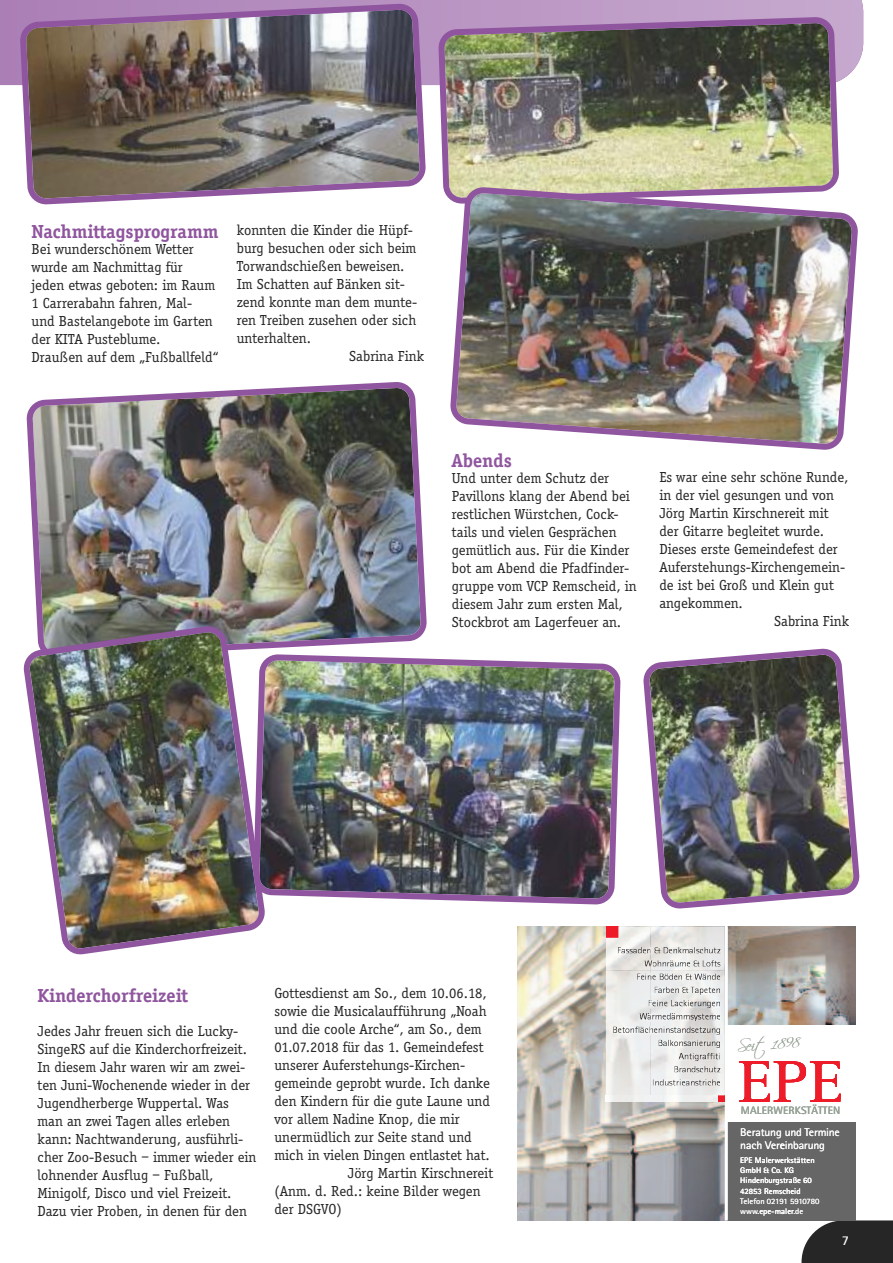
<style>
.page{position:relative;width:893px;height:1263px;background:#fff}
.page>*{position:absolute;margin:0;border:0;box-sizing:border-box;transform-origin:0 0}
.t1{font:60.75px "Agfa Rotis Serif";color:#ee1c28;scale:1.07 1}
.t2{font:700 19.5px "Officina Serif";color:#8f559e}
.t3{font:15.3px "Scriptina";color:#97a296;scale:1.06 1}
.t4{font:15px/18px "Officina Serif";color:#272627}
.t5{font:700 13.5px "Rotis Sans Serif";color:#fff}
.t6{font:11.25px "Agfa Rotis Sans Serif";letter-spacing:-.02em;color:#fff;scale:1.07 1}
.t7{font:10.8px "Agfa Rotis Semisans";letter-spacing:.01em;color:#97a296;scale:1.07 1}
.t8{font:8.1px "Agfa Rotis Sans Serif";color:#fff;scale:1.07 1}
</style>
<div class="page">
<svg style="left:801px;top:1220px;width:92px;height:43px;background:#3d3c3d"></svg>
<div style="left:726px;top:1122px;width:129px;height:98px;background:#666"></div>
<img style="left:728px;top:926px;width:127px;height:98px">
<img style="left:517px;top:926px;width:208px;height:294px">
<hr style="left:725px;top:926px;width:3px;height:294px;background:#fff">
<div style="left:718px;top:1095px;width:7px;height:7px;background:#ee1c28"></div>
<img style="left:606px;top:926px;width:119px;height:169px">
<img style="left:652px;top:960px;width:68px;height:7px">
<svg style="left:644px;top:960px;width:8px;height:6px"></svg>
<img style="left:650px;top:952px;width:70px;height:1px">
<img style="left:613px;top:1026px;width:107px;height:9px">
<img style="left:613px;top:1031px;width:37px;height:2px">
<svg style="left:639px;top:1000px;width:11px;height:21px"></svg>
<svg style="left:637px;top:973px;width:13px;height:7px"></svg>
<img style="left:653px;top:1079px;width:67px;height:6px">
<img style="left:674px;top:1066px;width:46px;height:6px">
<img style="left:679px;top:1053px;width:41px;height:5px">
<img style="left:679px;top:1058px;width:41px;height:3px">
<img style="left:658px;top:1040px;width:62px;height:5px">
<img style="left:658px;top:1045px;width:62px;height:3px">
<img style="left:652px;top:1032px;width:68px;height:3px">
<img style="left:650px;top:1013px;width:70px;height:6px">
<img style="left:650px;top:1019px;width:70px;height:2px">
<img style="left:650px;top:1000px;width:70px;height:8px">
<img style="left:653px;top:1005px;width:67px;height:3px">
<img style="left:695px;top:987px;width:25px;height:4px">
<img style="left:695px;top:991px;width:25px;height:4px">
<img style="left:655px;top:987px;width:39px;height:6px">
<img style="left:655px;top:991px;width:38px;height:2px">
<img style="left:650px;top:973px;width:70px;height:7px">
<img style="left:606px;top:1095px;width:112px;height:7px">
<svg style="left:0;top:0;width:863px;height:85px;background:#bd9bc6"></svg>
<img style="left:20px;top:3px;width:406px;height:202px">
<img style="left:438px;top:17px;width:401px;height:182px">
<img style="left:266px;top:658px;width:355px;height:247px">
<img style="left:643px;top:648px;width:217px;height:261px">
<img style="left:26px;top:382px;width:401px;height:277px">
<img style="left:23px;top:625px;width:243px;height:330px">
<img style="left:450px;top:187px;width:408px;height:263px">
<h2 class="t2" style="left:32px;top:220px;width:189px">Nachmittagsprogramm</h2>
<p class="t4" style="left:32px;top:240px;width:188px">Bei wunderschönem Wetter wurde am Nachmittag für jeden etwas geboten: im Raum<br>1 Carrerabahn fahren, Mal&shy;und Bastelangebote im Garten der KITA Pusteblume.<br>Draußen auf dem „Fußballfeld“</p>
<p class="t4" style="left:237px;top:220px;width:178px">konnten die Kinder die Hüpf-</p>
<p class="t4" style="left:237px;top:238px;width:181px">burg besuchen oder sich beim</p>
<p class="t4" style="left:237px;top:256px;width:169px">Torwandschießen beweisen.</p>
<p class="t4" style="left:237px;top:274px;width:170px">Im Schatten auf Bänken sit-</p>
<p class="t4" style="left:237px;top:292px;width:182px">zend konnte man dem munte-</p>
<p class="t4" style="left:237px;top:310px;width:181px">ren Treiben zusehen oder sich</p>
<p class="t4" style="left:237px;top:328px;width:76px">unterhalten.</p>
<p class="t4" style="left:349px;top:346px;width:76px">Sabrina Fink</p>
<h2 class="t2" style="left:452px;top:449px;width:61px">Abends</h2>
<p class="t4" style="left:452px;top:469px;width:186px">Und unter dem Schutz der<br>Pavillons klang der Abend bei restlichen Würstchen, Cock&shy;tails und vielen Gesprächen gemütlich aus. Für die Kinder bot am Abend die Pfadfinder&shy;gruppe vom VCP Remscheid, in diesem Jahr zum ersten Mal,<br>Stockbrot am Lagerfeuer an.</p>
<p class="t4" style="left:659px;top:467px;width:191px">Es war eine sehr schöne Runde,</p>
<p class="t4" style="left:659px;top:485px;width:176px">in der viel gesungen und von</p>
<p class="t4" style="left:659px;top:503px;width:171px">Jörg Martin Kirschnereit mit</p>
<p class="t4" style="left:659px;top:521px;width:166px">der Gitarre begleitet wurde.</p>
<p class="t4" style="left:659px;top:539px;width:180px">Dieses erste Gemeindefest der</p>
<p class="t4" style="left:659px;top:557px;width:187px">Auferstehungs-Kirchengemein-</p>
<p class="t4" style="left:659px;top:575px;width:176px">de ist bei Groß und Klein gut</p>
<p class="t4" style="left:659px;top:593px;width:85px">angekommen.</p>
<p class="t4" style="left:774px;top:611px;width:76px">Sabrina Fink</p>
<h2 class="t2" style="left:38px;top:983px;width:152px">Kinderchorfreizeit</h2>
<p class="t4" style="left:38px;top:1022px;width:220px">Jedes Jahr freuen sich die Lucky-SingeRS auf die Kinderchorfreizeit.<br>In diesem Jahr waren wir am zwei&shy;ten Juni-Wochenende wieder in der Jugendherberge Wuppertal. Was man an zwei Tagen alles erleben kann: Nachtwanderung, ausführli&shy;cher Zoo-Besuch – immer wieder ein lohnender Ausflug – Fußball, Minigolf, Disco und viel Freizeit.<br>Dazu vier Proben, in denen für den</p>
<p class="t4" style="left:274px;top:984px;width:214px">Gottesdienst am So., dem 10.06.18,</p>
<p class="t4" style="left:274px;top:1002px;width:214px">sowie die Musicalaufführung „Noah</p>
<p class="t4" style="left:274px;top:1020px;width:209px">und die coole Arche“, am So., dem</p>
<p class="t4" style="left:274px;top:1038px;width:211px">01.07.2018 für das 1. Gemeindefest</p>
<p class="t4" style="left:274px;top:1056px;width:192px">unserer Auferstehungs-Kirchen-</p>
<p class="t4" style="left:274px;top:1074px;width:217px">gemeinde geprobt wurde. Ich danke</p>
<p class="t4" style="left:274px;top:1092px;width:217px">den Kindern für die gute Laune und</p>
<p class="t4" style="left:274px;top:1110px;width:187px">vor allem Nadine Knop, die mir</p>
<p class="t4" style="left:274px;top:1128px;width:199px">unermüdlich zur Seite stand und</p>
<p class="t4" style="left:274px;top:1146px;width:217px">mich in vielen Dingen entlastet hat.</p>
<p class="t4" style="left:348px;top:1164px;width:147px">Jörg Martin Kirschnereit</p>
<p class="t4" style="left:274px;top:1182px;width:208px">(Anm. d. Red.: keine Bilder wegen</p>
<p class="t4" style="left:274px;top:1200px;width:69px">der DSGVO)</p>
<p class="t3" style="left:736px;top:1038px;width:62px;rotate:-6deg">Seit 1898</p>
<h1 class="t1" style="left:738px;top:1061px;width:100px">EPE</h1>
<p class="t7" style="left:741px;top:1106px;width:94px">MALERWERKSTÄTTEN</p>
<p class="t6" style="left:740px;top:1128px;width:95px">Beratung und Termine</p>
<p class="t6" style="left:740px;top:1141px;width:81px">nach Vereinbarung</p>
<p class="t8" style="left:740px;top:1157px;width:71px">EPE Malerwerkstätten</p>
<p class="t8" style="left:740px;top:1167px;width:52px">GmbH &amp; Co. KG</p>
<p class="t8" style="left:740px;top:1178px;width:68px">Hindenburgstraße 60</p>
<p class="t8" style="left:740px;top:1188px;width:58px">42853 Remscheid</p>
<p class="t8" style="left:740px;top:1198px;width:75px">Telefon 02191 5910780</p>
<p class="t8" style="left:740px;top:1208px;width:60px">www.epe-maler.de</p>
<p class="t5" style="left:842px;top:1235px;width:9px">7</p>
</div>
